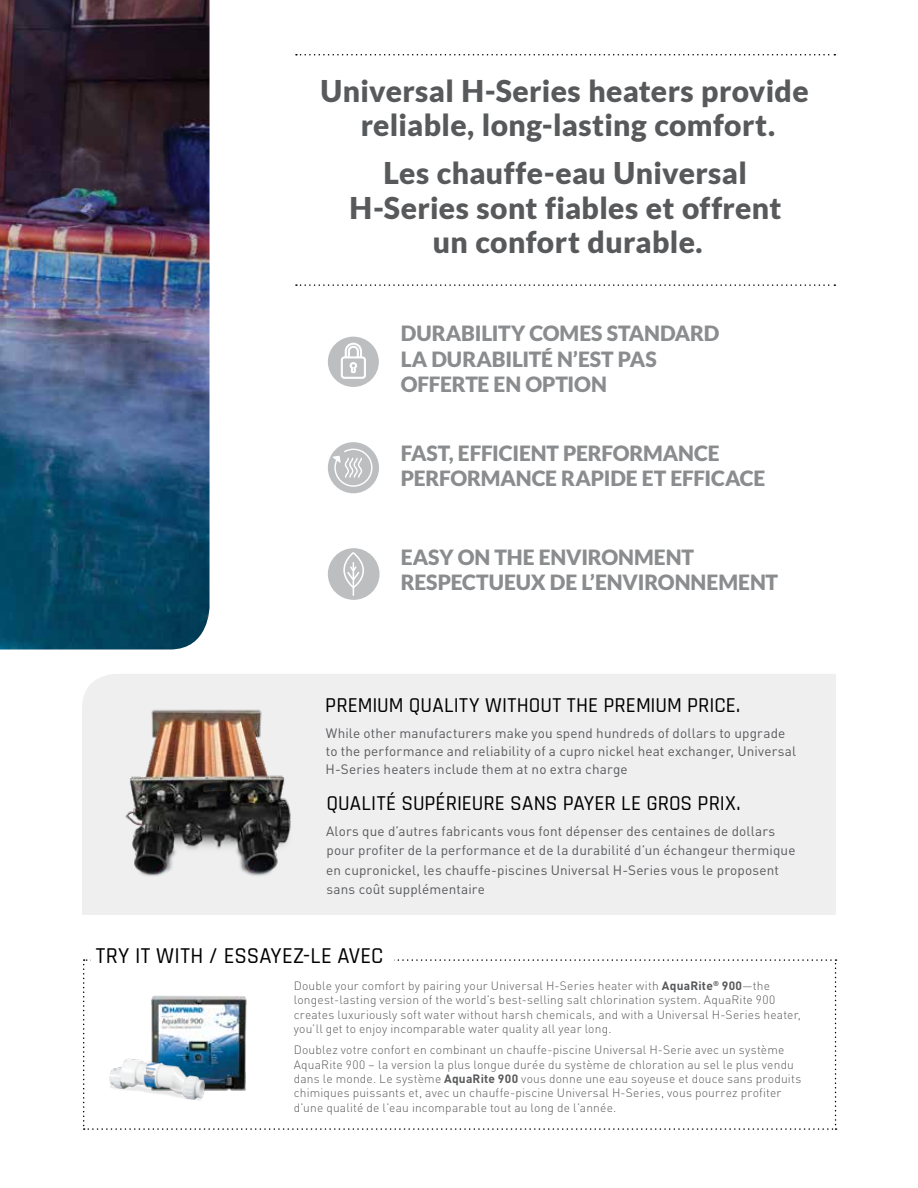
<style>
.page{position:relative;width:918px;height:1188px;background:#fff}
.page>*{position:absolute;margin:0;border:0;box-sizing:border-box;transform-origin:0 0}
.t1{font:900 30px/34.5px "Lato";letter-spacing:.01em;color:#58595b;text-align:center}
.t2{font:500 22.5px "Rajdhani";letter-spacing:.015em;color:#000}
.t3{font:900 21px/25.2px "Lato";letter-spacing:-.005em;color:#8a8c8e}
.t4{font:500 21px "Rajdhani";color:#000}
.t5{font:13.5px/19.5px "DIN Pro";letter-spacing:.01em;color:#58595b}
.t6{font:300 12px/14.4px "DIN Pro";letter-spacing:.015em;color:#58595b}
.s1{font-weight:700}
</style>
<div class="page">
<img style="left:0;top:0;width:210px;height:650px">
<svg style="left:83px;top:959px;width:754px;height:171px"></svg>
<div style="left:91px;top:947px;width:303px;height:29px;background:#fff"></div>
<svg style="left:296px;top:54px;width:539px;height:2px"></svg>
<svg style="left:296px;top:284px;width:539px;height:2px"></svg>
<div style="left:328px;top:548px;width:52px;height:52px;background:#bcbec0;border-radius:50%"></div>
<hr style="left:353px;top:563px;width:1px;height:32px;background:#fff">
<svg style="left:333px;top:551px;width:43px;height:37px"></svg>
<div style="left:328px;top:337px;width:51px;height:50px;background:#bcbec0;border-radius:50%"></div>
<svg style="left:341px;top:343px;width:25px;height:35px"></svg>
<div style="left:82px;top:674px;width:754px;height:241px;background:#efeff0"></div>
<img style="left:117px;top:706px;width:180px;height:170px">
<div style="left:328px;top:442px;width:51px;height:51px;background:#bcbec0;border-radius:50%"></div>
<svg style="left:332px;top:448px;width:41px;height:39px"></svg>
<img style="left:150px;top:992px;width:99px;height:100px">
<img style="left:96px;top:1050px;width:123px;height:56px">
<h1 class="t1" style="left:321px;top:73px;width:490px">Universal H-Series heaters provide reliable, long-lasting comfort.</h1>
<h1 class="t1" style="left:350px;top:155px;width:433px">Les chauffe-eau Universal<br>H-Series sont fiables et offrent un confort durable.</h1>
<h3 class="t3" style="left:401px;top:321px;width:320px">DURABILITY COMES STANDARD<br>LA DURABILITÉ N’EST PAS<br>OFFERTE EN OPTION</h3>
<h3 class="t3" style="left:401px;top:440px;width:366px">FAST, EFFICIENT PERFORMANCE<br>PERFORMANCE RAPIDE ET EFFICACE</h3>
<h3 class="t3" style="left:401px;top:544px;width:379px">EASY ON THE ENVIRONMENT<br>RESPECTUEUX DE L’ENVIRONNEMENT</h3>
<h3 class="t4" style="left:325px;top:693px;width:416px">PREMIUM QUALITY WITHOUT THE PREMIUM PRICE.</h3>
<p class="t5" style="left:326px;top:724px;width:472px;line-height:18px">While other manufacturers make you spend hundreds of dollars to upgrade to the performance and reliability of a cupro nickel heat exchanger, Universal<br>H-Series heaters include them at no extra charge</p>
<h3 class="t4" style="left:326px;top:791px;width:416px">QUALITÉ SUPÉRIEURE SANS PAYER LE GROS PRIX.</h3>
<p class="t5" style="left:326px;top:820px;width:471px">Alors que d’autres fabricants vous font dépenser des centaines de dollars pour profiter de la performance et de la durabilité d’un échangeur thermique en cupronickel, les chauffe-piscines Universal H-Series vous le proposent sans coût supplémentaire</p>
<h2 class="t2" style="left:96px;top:943px;width:289px">TRY IT WITH / ESSAYEZ-LE AVEC</h2>
<p class="t6" style="left:294px;top:977px;width:509px">Double your comfort by pairing your Universal H-Series heater with <span class="s1">AquaRite</span><sup>®</sup> <span class="s1">900</span>—the longest-lasting version of the world’s best-selling salt chlorination system. AquaRite 900 creates luxuriously soft water without harsh chemicals, and with a Universal H-Series heater, you’ll get to enjoy incomparable water quality all year long.</p>
<p class="t6" style="left:294px;top:1042px;width:509px">Doublez votre confort en combinant un chauffe-piscine Universal H-Serie avec un système AquaRite 900 – la version la plus longue durée du système de chloration au sel le plus vendu dans le monde. Le système <span class="s1">AquaRite 900</span> vous donne une eau soyeuse et douce sans produits chimiques puissants et, avec un chauffe-piscine Universal H-Series, vous pourrez profiter d’une qualité de l’eau incomparable tout au long de l’année.</p>
</div>
